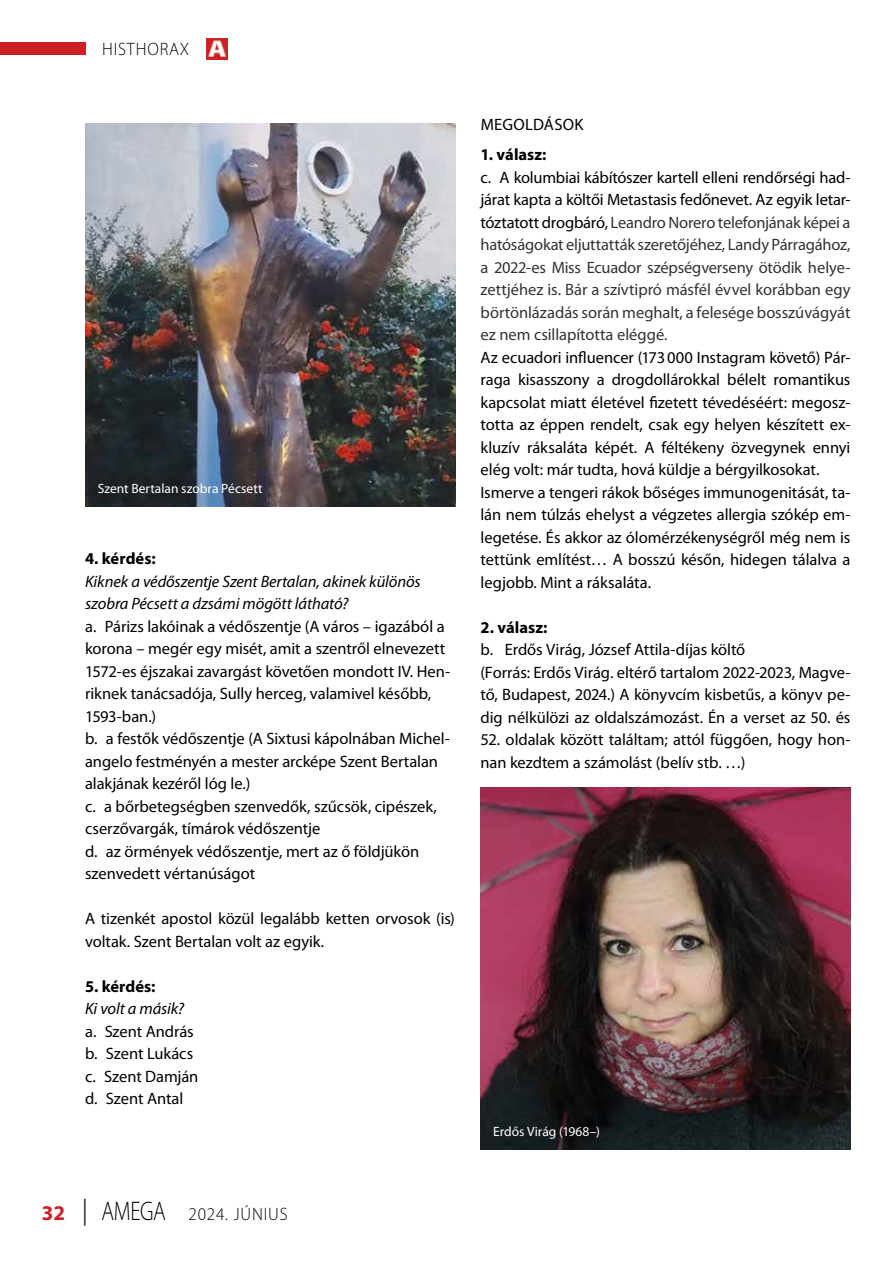
<style>
.page{position:relative;width:893px;height:1263px;background:#fff}
.page>*{position:absolute;margin:0;border:0;box-sizing:border-box;transform-origin:0 0}
.t1{font:300 18px "Myriad Pro";letter-spacing:.05em;color:#000;scale:.95 1}
.t2{font:16.5px/22.5px "Myriad Pro";letter-spacing:-.005em;color:#000}
.t3{font:16.5px/22.5px "Myriad Pro";color:#333;text-align:justify}
.t4{font:italic 16.5px/22.5px "Myriad Pro";letter-spacing:-.005em;color:#000}
.t5{font:700 16.5px "Myriad Pro";color:#000}
.t6{font:16.5px "Myriad Pro";letter-spacing:.015em;color:#000}
.t7{font:13.5px "Myriad Pro";color:#fff}
.s1{font-weight:700;font-size:21px;color:#cc2027}
.s2{font-size:27px;color:#000101}
.s3{font-size:27px}
.s4{color:#000}
</style>
<div class="page">
<div style="left:0;top:43px;width:85px;height:12px;background:#cc2027"></div>
<img style="left:206px;top:38px;width:22px;height:22px">
<img style="left:85px;top:123px;width:370px;height:383px">
<img style="left:480px;top:788px;width:370px;height:361px">
<p class="t1" style="left:102px;top:39px;width:93px">HISTHORAX</p>
<p class="t7" style="left:98px;top:480px;width:166px">Szent Bertalan szobra Pécsett</p>
<p class="t5" style="left:85px;top:548px;width:72px">4. kérdés:</p>
<p class="t4" style="left:85px;top:570px;width:337px">Kiknek a védőszentje Szent Bertalan, akinek különös szobra Pécsett a dzsámi mögött látható?</p>
<p class="t2" style="left:85px;top:615px;width:367px">a. Párizs lakóinak a védőszentje (A város – igazából a korona – megér egy misét, amit a szentről elnevezett 1572-es éjszakai zavargást követően mondott IV. Hen&shy;riknek tanácsadója, Sully herceg, valamivel később, 1593-ban.)<br>b. a festők védőszentje (A Sixtusi kápolnában Michel&shy;angelo festményén a mester arcképe Szent Bertalan alakjának kezéről lóg le.)<br>c. a bőrbetegségben szenvedők, szűcsök, cipészek, cserzővargák, tímárok védőszentje<br>d. az örmények védőszentje, mert az ő földjükön szenvedett vértanúságot</p>
<p class="t2" style="left:85px;top:907px;width:371px">A tizenkét apostol közül legalább ketten orvosok (is) voltak. Szent Bertalan volt az egyik.</p>
<p class="t5" style="left:85px;top:975px;width:72px">5. kérdés:</p>
<p class="t4" style="left:85px;top:997px;width:101px">Ki volt a másik?</p>
<p class="t2" style="left:85px;top:1020px;width:115px">a. Szent András b. Szent Lukács c. Szent Damján d. Szent Antal</p>
<p class="t1" style="left:42px;top:1204px;width:260px"><span class="s1">32</span> <span class="s2">|</span> <span class="s3">AMEGA</span> 2024. JÚNIUS</p>
<p class="t6" style="left:481px;top:114px;width:104px">MEGOLDÁSOK</p>
<p class="t5" style="left:480px;top:144px;width:68px">1. válasz:</p>
<p class="t3" style="left:480px;top:166px;width:371px"><span class="s4">c. A kolumbiai kábítószer kartell elleni rendőrségi had&shy;járat kapta a költői Metastasis fedőnevet. Az egyik letar&shy;tóztatott drogbáró,</span> Leandro Norero telefonjának képei a hatóságokat eljuttatták szeretőjéhez, Landy Párragához, a 2022-es Miss Ecuador szépségverseny ötödik helye&shy;zettjéhez is. Bár a szívtipró másfél évvel korábban egy börtönlázadás során meghalt, a felesége bosszúvágyát ez nem csillapította eléggé.</p>
<p class="t2" style="left:480px;top:346px;width:371px">Az ecuadori influencer (173000 Instagram követő) Pár&shy;raga kisasszony a drogdollárokkal bélelt romantikus kapcsolat miatt életével fizetett tévedéséért: megosz&shy;totta az éppen rendelt, csak egy helyen készített ex&shy;kluzív ráksaláta képét. A féltékeny özvegynek ennyi elég volt: már tudta, hová küldje a bérgyilkosokat.<br>Ismerve a tengeri rákok bőséges immunogenitását, ta&shy;lán nem túlzás ehelyst a végzetes allergia szókép em&shy;legetése. És akkor az ólomérzékenységről még nem is tettünk említést… A bosszú későn, hidegen tálalva a legjobb. Mint a ráksaláta.</p>
<p class="t5" style="left:480px;top:616px;width:69px">2. válasz:</p>
<p class="t2" style="left:480px;top:638px;width:371px">b. Erdős Virág, József Attila-díjas költő<br>(Forrás: Erdős Virág. eltérő tartalom 2022-2023, Magve&shy;tő, Budapest, 2024.) A könyvcím kisbetűs, a könyv pe&shy;dig nélkülözi az oldalszámozást. Én a verset az 50. és</p>
<p class="t2" style="left:480px;top:728px;width:371px">52. oldalak között találtam; attól függően, hogy hon&shy;nan kezdtem a számolást (belív stb. …)</p>
<p class="t7" style="left:493px;top:1123px;width:108px">Erdős Virág (1968–)</p>
</div>
